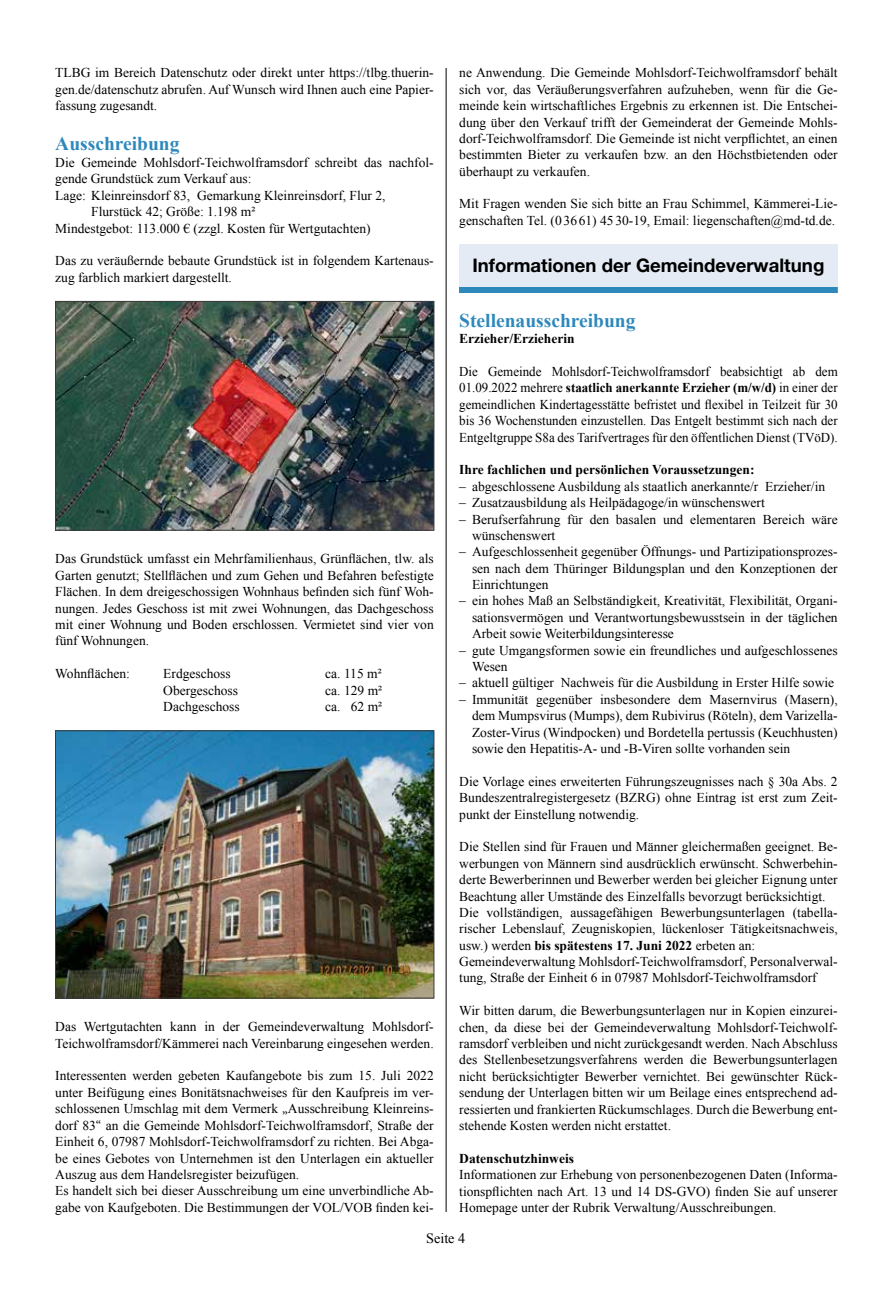
<style>
.page{position:relative;width:893px;height:1297px;background:#fff}
.page>*{position:absolute;margin:0;border:0;box-sizing:border-box;transform-origin:0 0}
.t1{font:700 19.5px "Times New Roman";color:#2e88bb}
.t2{font:700 18.75px "Helvetica Neue LT Std";color:#000}
.t3{font:14.25px "Times New Roman";color:#000}
.t4{font:13.5px/16.4px "Times New Roman";color:#000;text-align:justify}
.t5{font:13.5px/16.4px "Times New Roman";color:#000;text-align:justify;scale:.96 1}
.t6{font:700 13.5px "Times New Roman";color:#000}
.s1{font-family:"Minion Pro"}
.s2{font-weight:700}
</style>
<div class="page">
<hr style="left:446px;top:68px;width:1px;height:1144px;background:#000">
<img style="left:57px;top:303px;width:375px;height:225px">
<div style="left:55px;top:301px;width:379px;height:229px;border:1px solid #3b3b3a"></div>
<img style="left:57px;top:732px;width:375px;height:264px">
<div style="left:55px;top:730px;width:379px;height:268px;border:1px solid #3b3b3a"></div>
<div style="left:459px;top:250px;width:379px;height:43px;background:#2e88bb"></div>
<div style="left:459px;top:244px;width:379px;height:43px;background:#e4ebf5"></div>
<p class="t4" style="left:55px;top:64px;width:380px">TLBG im Bereich Datenschutz oder direkt unter https://tlbg.thuerin&shy;gen.de/datenschutz abrufen. Auf Wunsch wird Ihnen auch eine Papier&shy;fassung zugesandt.</p>
<h1 class="t1" style="left:55px;top:130px;width:126px">Ausschreibung</h1>
<p class="t4" style="left:55px;top:154px;width:380px">Die Gemeinde Mohlsdorf-Teichwolframsdorf schreibt das nachfol-</p>
<p class="t4" style="left:55px;top:170px;width:198px">gende Grundstück zum Verkauf aus:</p>
<p class="t4" style="left:55px;top:187px;width:332px">Lage: Kleinreinsdorf 83, Gemarkung Kleinreinsdorf, Flur 2,</p>
<p class="t4" style="left:91px;top:203px;width:166px">Flurstück 42; Größe: 1.198 m²</p>
<p class="t4" style="left:55px;top:220px;width:317px">Mindestgebot: 113.000 € (zzgl. Kosten für Wertgutachten)</p>
<p class="t4" style="left:55px;top:252px;width:380px">Das zu veräußernde bebaute Grundstück ist in folgendem Kartenaus&shy;zug farblich markiert dargestellt.</p>
<p class="t4" style="left:55px;top:550px;width:380px">Das Grundstück umfasst ein Mehrfamilienhaus, Grünflächen, tlw. als Garten genutzt; Stellflächen und zum Gehen und Befahren befestigte Flächen. In dem dreigeschossigen Wohnhaus befinden sich fünf Woh&shy;nungen. Jedes Geschoss ist mit zwei Wohnungen, das Dachgeschoss mit einer Wohnung und Boden erschlossen. Vermietet sind vier von fünf Wohnungen.</p>
<p class="t4" style="left:55px;top:665px;width:76px">Wohnflächen:</p>
<p class="t4" style="left:163px;top:665px;width:69px">Erdgeschoss</p>
<p class="t4" style="left:325px;top:665px;width:58px">ca. 115 m²</p>
<p class="t4" style="left:163px;top:682px;width:76px">Obergeschoss</p>
<p class="t4" style="left:325px;top:682px;width:58px">ca. 129 m²</p>
<p class="t4" style="left:163px;top:698px;width:78px">Dachgeschoss</p>
<p class="t4" style="left:325px;top:698px;width:58px">ca. 62 m²</p>
<p class="t4" style="left:55px;top:1018px;width:380px">Das Wertgutachten kann in der Gemeindeverwaltung Mohlsdorf-<br>Teichwolframsdorf/Kämmerei nach Vereinbarung eingesehen werden.</p>
<p class="t4" style="left:55px;top:1067px;width:380px;text-align:left">Interessenten werden gebeten Kaufangebote bis zum 15. Juli 2022 unter Beifügung eines Bonitätsnachweises für den Kaufpreis im ver&shy;schlossenen Umschlag mit dem Vermerk <span class="s1">„</span>Ausschreibung Kleinreins&shy;dorf 83<span class="s1">“</span> an die Gemeinde Mohlsdorf-Teichwolframsdorf, Straße der Einheit 6, 07987 Mohlsdorf-Teichwolframsdorf zu richten. Bei Abga&shy;be eines Gebotes von Unternehmen ist den Unterlagen ein aktueller Auszug aus dem Handelsregister beizufügen.<br>Es handelt sich bei dieser Ausschreibung um eine unverbindliche Ab&shy;gabe von Kaufgeboten. Die Bestimmungen der VOL/VOB finden kei-</p>
<p class="t4" style="left:459px;top:64px;width:380px">ne Anwendung. Die Gemeinde Mohlsdorf-Teichwolframsdorf behält sich vor, das Veräußerungsverfahren aufzuheben, wenn für die Ge&shy;meinde kein wirtschaftliches Ergebnis zu erkennen ist. Die Entschei&shy;dung über den Verkauf trifft der Gemeinderat der Gemeinde Mohls&shy;dorf-Teichwolframsdorf. Die Gemeinde ist nicht verpflichtet, an einen bestimmten Bieter zu verkaufen bzw. an den Höchstbietenden oder überhaupt zu verkaufen.</p>
<p class="t4" style="left:459px;top:196px;width:380px">Mit Fragen wenden Sie sich bitte an Frau Schimmel, Kämmerei-Lie&shy;genschaften Tel. (03661) 45 30-19, Email: liegenschaften@md-td.de.</p>
<h2 class="t2" style="left:472px;top:254px;width:353px">Informationen der Gemeindeverwaltung</h2>
<h1 class="t1" style="left:459px;top:307px;width:178px">Stellenausschreibung</h1>
<p class="t6" style="left:459px;top:329px;width:117px">Erzieher/Erzieherin</p>
<p class="t5" style="left:459px;top:363px;width:396px">Die Gemeinde Mohlsdorf-Teichwolframsdorf beabsichtigt ab dem 01.09.2022 mehrere <span class="s2">staatlich anerkannte Erzieher (m/w/d)</span> in einer der gemeindlichen Kindertagesstätte befristet und flexibel in Teilzeit für 30 bis 36 Wochenstunden einzustellen. Das Entgelt bestimmt sich nach der Entgeltgruppe S8a des Tarifvertrages für den öffentlichen Dienst (TVöD).</p>
<p class="t6" style="left:459px;top:460px;width:297px">Ihre fachlichen und persönlichen Voraussetzungen:</p>
<p class="t4" style="left:459px;top:478px;width:367px">– abgeschlossene Ausbildung als staatlich anerkannte/r Erzieher/in</p>
<p class="t4" style="left:459px;top:494px;width:307px">– Zusatzausbildung als Heilpädagoge/in wünschenswert</p>
<p class="t4" style="left:472px;top:511px;width:367px;text-indent:-13px">– Berufserfahrung für den basalen und elementaren Bereich wäre wünschenswert</p>
<p class="t4" style="left:472px;top:543px;width:367px;text-indent:-13px">– Aufgeschlossenheit gegenüber Öffnungs- und Partizipationsprozes&shy;sen nach dem Thüringer Bildungsplan und den Konzeptionen der Einrichtungen</p>
<p class="t4" style="left:472px;top:593px;width:367px;text-indent:-13px">– ein hohes Maß an Selbständigkeit, Kreativität, Flexibilität, Organi&shy;sationsvermögen und Verantwortungsbewusstsein in der täglichen Arbeit sowie Weiterbildungsinteresse</p>
<p class="t4" style="left:472px;top:642px;width:367px;text-indent:-13px">– gute Umgangsformen sowie ein freundliches und aufgeschlossenes<br>Wesen</p>
<p class="t4" style="left:459px;top:674px;width:376px">– aktuell gültiger Nachweis für die Ausbildung in Erster Hilfe sowie</p>
<p class="t4" style="left:472px;top:691px;width:367px;text-indent:-13px">– Immunität gegenüber insbesondere dem Masernvirus (Masern), dem Mumpsvirus (Mumps), dem Rubivirus (Röteln), dem Varizella-Zoster-Virus (Windpocken) und Bordetella pertussis (Keuchhusten) sowie den Hepatitis-A- und -B-Viren sollte vorhanden sein</p>
<p class="t4" style="left:459px;top:773px;width:380px">Die Vorlage eines erweiterten Führungszeugnisses nach § 30a Abs. 2<br>Bundeszentralregistergesetz (BZRG) ohne Eintrag ist erst zum Zeit&shy;punkt der Einstellung notwendig.</p>
<p class="t4" style="left:459px;top:838px;width:380px;text-align:left">Die Stellen sind für Frauen und Männer gleichermaßen geeignet. Be&shy;werbungen von Männern sind ausdrücklich erwünscht. Schwerbehin&shy;derte Bewerberinnen und Bewerber werden bei gleicher Eignung unter Beachtung aller Umstände des Einzelfalls bevorzugt berücksichtigt.<br>Die vollständigen, aussagefähigen Bewerbungsunterlagen (tabella&shy;rischer Lebenslauf, Zeugniskopien, lückenloser Tätigkeitsnachweis, usw.) werden <span class="s2">bis spätestens 17. Juni 2022</span> erbeten an:<br>Gemeindeverwaltung Mohlsdorf-Teichwolframsdorf, Personalverwal&shy;tung, Straße der Einheit 6 in 07987 Mohlsdorf-Teichwolframsdorf</p>
<p class="t4" style="left:459px;top:1002px;width:380px">Wir bitten darum, die Bewerbungsunterlagen nur in Kopien einzurei&shy;chen, da diese bei der Gemeindeverwaltung Mohlsdorf-Teichwolf&shy;ramsdorf verbleiben und nicht zurückgesandt werden. Nach Abschluss des Stellenbesetzungsverfahrens werden die Bewerbungsunterlagen nicht berücksichtigter Bewerber vernichtet. Bei gewünschter Rück&shy;sendung der Unterlagen bitten wir um Beilage eines entsprechend ad&shy;ressierten und frankierten Rückumschlages. Durch die Bewerbung ent&shy;stehende Kosten werden nicht erstattet.</p>
<p class="t6" style="left:459px;top:1149px;width:116px">Datenschutzhinweis</p>
<p class="t4" style="left:459px;top:1166px;width:380px">Informationen zur Erhebung von personenbezogenen Daten (Informa&shy;tionspflichten nach Art. 13 und 14 DS-GVO) finden Sie auf unserer Homepage unter der Rubrik Verwaltung/Ausschreibungen.</p>
<p class="t3" style="left:426px;top:1229px;width:41px">Seite 4</p>
</div>
